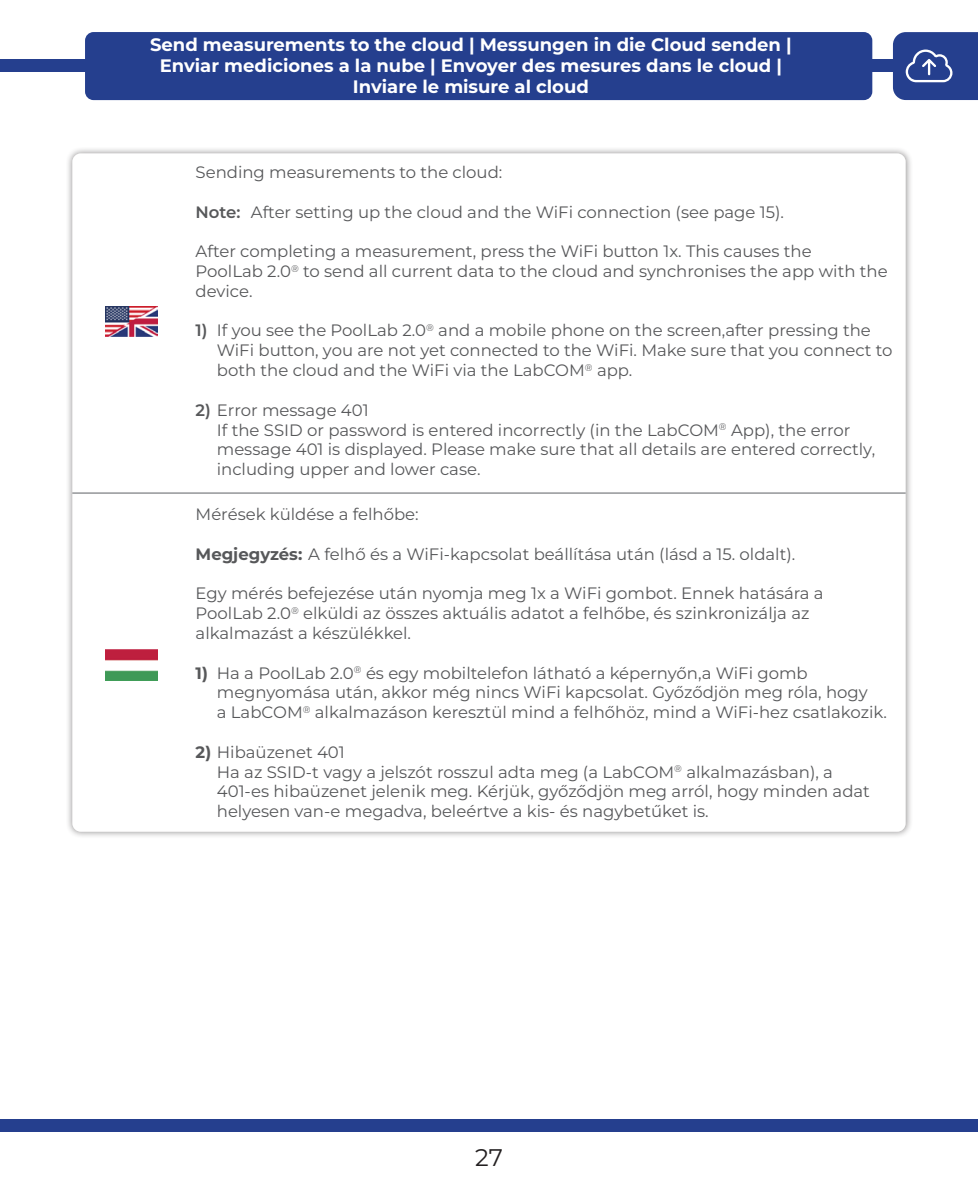
<style>
.page{position:relative;width:978px;height:1191px;background:#fff}
.page>*{position:absolute;margin:0;border:0;box-sizing:border-box;transform-origin:0 0}
.t1{font:24px "Montserrat";color:#231f20}
.t2{font:700 18px "Montserrat";color:#fff}
.t3{font:16.5px/19.8px "Montserrat";color:#57585a}
.s1{font-weight:600}
.s2{font-weight:700}
</style>
<div class="page">
<div style="left:0;top:60px;width:978px;height:12px;background:#253f8e"></div>
<div style="left:0;top:1119px;width:978px;height:12px;background:#253f8e"></div>
<svg style="left:893px;top:32px;width:85px;height:68px"></svg>
<div style="left:66px;top:147px;width:846px;height:692px;background:#231f20;opacity:.5"></div>
<div style="left:72px;top:153px;width:834px;height:678px;background:#fff;border-radius:9px"></div>
<img style="left:106px;top:306px;width:52px;height:30px">
<img style="left:106px;top:650px;width:52px;height:31px">
<hr style="left:72px;top:492px;width:834px;height:2px;background:#939598">
<div style="left:85px;top:32px;width:787px;height:68px;background:#253f8e;border-radius:9px"></div>
<p class="t2" style="left:150px;top:32px;width:643px">Send measurements to the cloud | Messungen in die Cloud senden |</p>
<p class="t2" style="left:160px;top:53px;width:624px">Enviar mediciones a la nube | Envoyer des mesures dans le cloud |</p>
<p class="t2" style="left:353px;top:74px;width:237px">Inviare le misure al cloud</p>
<p class="t3" style="left:196px;top:162px;width:308px">Sending measurements to the cloud:</p>
<p class="t3" style="left:196px;top:201px;width:590px"><span class="s1">Note:</span> After setting up the cloud and the WiFi connection (see page 15).</p>
<p class="t3" style="left:196px;top:241px;width:694px">After completing a measurement, press the WiFi button 1x. This causes the<br>PoolLab 2.0<sup>®</sup> to send all current data to the cloud and synchronises the app with the device.</p>
<p class="t3" style="left:196px;top:320px;width:677px"><span class="s1">1)</span> If you see the PoolLab 2.0<sup>®</sup> and a mobile phone on the screen,after pressing the</p>
<p class="t3" style="left:217px;top:340px;width:677px">WiFi button, you are not yet connected to the WiFi. Make sure that you connect to</p>
<p class="t3" style="left:217px;top:360px;width:417px">both the cloud and the WiFi via the LabCOM<sup>®</sup> app.</p>
<p class="t3" style="left:196px;top:399px;width:175px"><span class="s1">2)</span> Error message 401</p>
<p class="t3" style="left:217px;top:419px;width:635px">If the SSID or password is entered incorrectly (in the LabCOM<sup>®</sup> App), the error</p>
<p class="t3" style="left:217px;top:439px;width:660px">message 401 is displayed. Please make sure that all details are entered correctly,</p>
<p class="t3" style="left:217px;top:459px;width:265px">including upper and lower case.</p>
<p class="t3" style="left:196px;top:504px;width:225px">Mérések küldése a felhőbe:</p>
<p class="t3" style="left:196px;top:543px;width:601px"><span class="s2">Megjegyzés:</span> A felhő és a WiFi-kapcsolat beállítása után (lásd a 15. oldalt).</p>
<p class="t3" style="left:196px;top:583px;width:629px">Egy mérés befejezése után nyomja meg 1x a WiFi gombot. Ennek hatására a<br>PoolLab 2.0<sup>®</sup> elküldi az összes aktuális adatot a felhőbe, és szinkronizálja az alkalmazást a készülékkel.</p>
<p class="t3" style="left:196px;top:662px;width:614px"><span class="s2">1)</span> Ha a PoolLab 2.0<sup>®</sup> és egy mobiltelefon látható a képernyőn,a WiFi gomb</p>
<p class="t3" style="left:217px;top:682px;width:652px">megnyomása után, akkor még nincs WiFi kapcsolat. Győződjön meg róla, hogy</p>
<p class="t3" style="left:217px;top:702px;width:672px">a LabCOM<sup>®</sup> alkalmazáson keresztül mind a felhőhöz, mind a WiFi-hez csatlakozik.</p>
<p class="t3" style="left:217px;top:741px;width:618px;text-indent:-21px"><span class="s2">2)</span> Hibaüzenet 401<br>Ha az SSID-t vagy a jelszót rosszul adta meg (a LabCOM<sup>®</sup> alkalmazásban), a</p>
<p class="t3" style="left:217px;top:781px;width:655px">401-es hibaüzenet jelenik meg. Kérjük, győződjön meg arról, hogy minden adat</p>
<p class="t3" style="left:217px;top:801px;width:493px">helyesen van-e megadva, beleértve a kis- és nagybetűket is.</p>
<h1 class="t1" style="left:475px;top:1140px;width:29px">27</h1>
</div>
